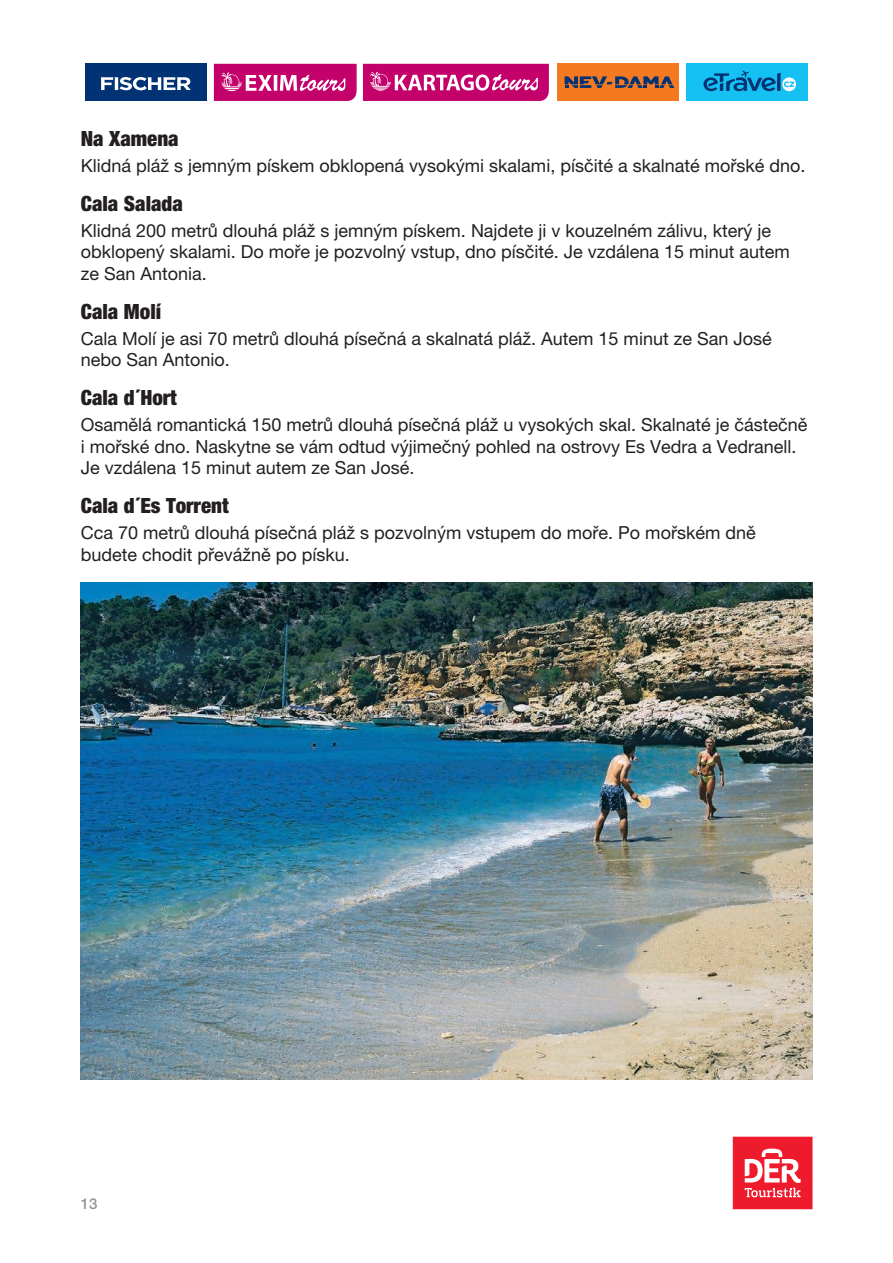
<style>
.page{position:relative;width:893px;height:1263px;background:#fff}
.page>*{position:absolute;margin:0;border:0;box-sizing:border-box;transform-origin:0 0}
.t1{font:900 condensed 21px "Helvetica Neue CE";color:#231f20}
.t2{font:18px/21.6px "Helvetica Neue CE";color:#231f20}
.t3{font:500 15px "Helvetica Neue CE";color:#939598}
</style>
<div class="page">
<div style="left:85px;top:64px;width:122px;height:37px;background:#013374"></div>
<svg style="left:100px;top:77px;width:91px;height:13px"></svg>
<div style="left:557px;top:64px;width:122px;height:37px;background:#f47921"></div>
<svg style="left:565px;top:76px;width:109px;height:12px"></svg>
<div style="left:686px;top:64px;width:122px;height:37px;background:#15c0f2"></div>
<svg style="left:703px;top:71px;width:93px;height:20px"></svg>
<svg style="left:214px;top:64px;width:143px;height:37px;background:#cd2b83"></svg>
<svg style="left:363px;top:64px;width:186px;height:37px;background:#cd2c84"></svg>
<div style="left:733px;top:1137px;width:79px;height:72px;background:#ee1b2d"></div>
<svg style="left:745px;top:1148px;width:56px;height:49px"></svg>
<img style="left:81px;top:582px;width:731px;height:497px">
<p class="t1" style="left:81px;top:126px;width:100px">Na Xamena</p>
<p class="t2" style="left:81px;top:155px;width:726px">Klidná pláž s jemným pískem obklopená vysokými skalami, písčité a skalnaté mořské dno.</p>
<p class="t1" style="left:81px;top:191px;width:104px">Cala Salada</p>
<p class="t2" style="left:81px;top:219px;width:710px">Klidná 200 metrů dlouhá pláž s jemným pískem. Najdete ji v kouzelném zálivu, který je obklopený skalami. Do moře je pozvolný vstup, dno písčité. Je vzdálena 15 minut autem ze San Antonia.</p>
<p class="t1" style="left:81px;top:299px;width:82px">Cala Molí</p>
<p class="t2" style="left:81px;top:327px;width:692px">Cala Molí je asi 70 metrů dlouhá písečná a skalnatá pláž. Autem 15 minut ze San José nebo San Antonio.</p>
<p class="t1" style="left:81px;top:385px;width:98px">Cala d´Hort</p>
<p class="t2" style="left:81px;top:414px;width:728px">Osamělá romantická 150 metrů dlouhá písečná pláž u vysokých skal. Skalnaté je částečně i mořské dno. Naskytne se vám odtud výjimečný pohled na ostrovy Es Vedra a Vedranell.<br>Je vzdálena 15 minut autem ze San José.</p>
<p class="t1" style="left:81px;top:493px;width:149px">Cala d´Es Torrent</p>
<p class="t2" style="left:81px;top:522px;width:676px">Cca 70 metrů dlouhá písečná pláž s pozvolným vstupem do moře. Po mořském dně budete chodit převážně po písku.</p>
<p class="t3" style="left:81px;top:1194px;width:18px">13</p>
</div>
